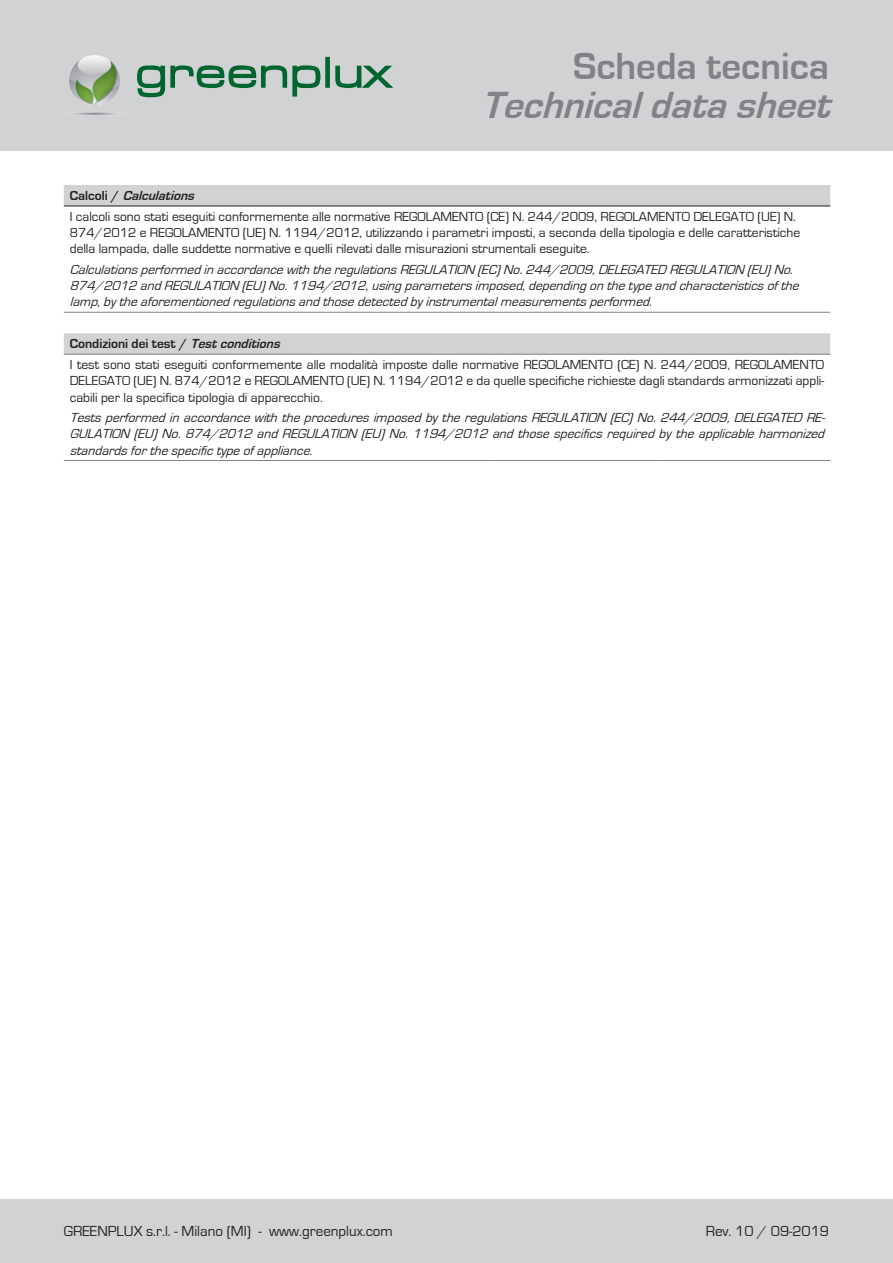
<style>
.page{position:relative;width:893px;height:1263px;background:#fff}
.page>*{position:absolute;margin:0;border:0;box-sizing:border-box;transform-origin:0 0}
.t1{font:italic 700 39px "Eurostile";color:#808285}
.t2{font:700 39px "Eurostile";color:#808285}
.t3{font:15px "Eurostile";color:#231f20}
.t4{font:13.5px/21px "Eurostile";color:#231f20}
.t5{font:italic 13.5px/16.2px "Eurostile";color:#231f20}
.s1{font-weight:700}
.s2{font-weight:700;font-style:italic}
</style>
<div class="page">
<div style="left:0;top:0;width:893px;height:150px;background:#d1d2d4"></div>
<div style="left:0;top:1199px;width:893px;height:64px;background:#d1d2d4"></div>
<img style="left:69px;top:56px;width:51px;height:59px">
<svg style="left:137px;top:65px;width:184px;height:33px"></svg>
<svg style="left:325px;top:57px;width:5px;height:31px"></svg>
<svg style="left:335px;top:65px;width:58px;height:24px"></svg>
<svg style="left:64px;top:185px;width:766px;height:169px"></svg>
<hr style="left:64px;top:354px;width:426px;height:1px;background:#808285">
<hr style="left:490px;top:354px;width:170px;height:1px;background:#808285">
<hr style="left:660px;top:354px;width:170px;height:1px;background:#808285">
<hr style="left:64px;top:460px;width:426px;height:1px;background:#808285">
<hr style="left:490px;top:460px;width:170px;height:1px;background:#808285">
<hr style="left:660px;top:460px;width:170px;height:1px;background:#808285">
<hr style="left:64px;top:206px;width:426px;height:1px;background:#231f20">
<hr style="left:490px;top:206px;width:170px;height:1px;background:#231f20">
<hr style="left:660px;top:206px;width:170px;height:1px;background:#231f20">
<hr style="left:64px;top:312px;width:426px;height:1px;background:#808285">
<hr style="left:490px;top:312px;width:170px;height:1px;background:#808285">
<hr style="left:660px;top:312px;width:170px;height:1px;background:#808285">
<h1 class="t2" style="left:573px;top:45px;width:258px">Scheda tecnica</h1>
<h1 class="t1" style="left:481px;top:84px;width:361px">Technicaldatasheet</h1>
<p class="t4" style="left:70px;top:185px;width:728px"><span class="s1">C a l c o l i /</span> <span class="s2">Calculations<br></span>I calcoli sono stati eseguiti conformemente alle normative REGOLAMENTO (CE) N. 244/2009, REGOLAMENTO DELEGATO (UE) N.</p>
<p class="t4" style="left:70px;top:225px;width:732px;line-height:16.2px">874/2012 e REGOLAMENTO (UE) N. 1194/2012, utilizzando i parametri imposti, a seconda della tipologia e delle caratteristiche della lampada, dalle suddette normative e quelli rilevati dalle misurazioni strumentali eseguite.</p>
<p class="t5" style="left:70px;top:262px;width:734px">CalculationsperformedinaccordancewiththeregulationsREGULATION (EC)No.244/2009,DELEGATED REGULATION (EU)No.<br>874/2012 andREGULATION (EU)No.1194/2012,usingparametersimposed,dependingonthetypeandcharacteristicsofthe lamp,by theaforementionedregulationsandthosedetectedby instrumentalmeasurementsperformed.</p>
<p class="t4" style="left:70px;top:334px;width:756px"><span class="s1">Condizioni dei test /</span> <span class="s2">Testconditions<br></span>I test sono stati eseguiti conformemente alle modalità imposte dalle normative REGOLAMENTO (CE) N. 244/2009, REGOLAMENTO</p>
<p class="t4" style="left:70px;top:373px;width:756px;line-height:16.2px">DELEGATO (UE) N. 874/2012 e REGOLAMENTO (UE) N. 1194/2012 e da quelle specifiche richieste dagli standards armonizzati appli&shy;cabili per la specifica tipologia di apparecchio.</p>
<p class="t5" style="left:70px;top:410px;width:760px;text-align:justify">Testsperformedinaccordancewiththeproceduresimposedby theregulationsREGULATION (EC)No.244/2009,DELEGATED RE-GULATION (EU)No.874/2012 andREGULATION (EU)No.1194/2012 andthosespecificsrequiredby theapplicableharmonized standardsforthespecifictypeofappliance.</p>
<p class="t3" style="left:64px;top:1223px;width:331px">GREENPLUX s.r.l. - Milano (MI) - www.greenplux.com</p>
<p class="t3" style="left:706px;top:1223px;width:125px">Rev. 10 / 09-2019</p>
</div>
